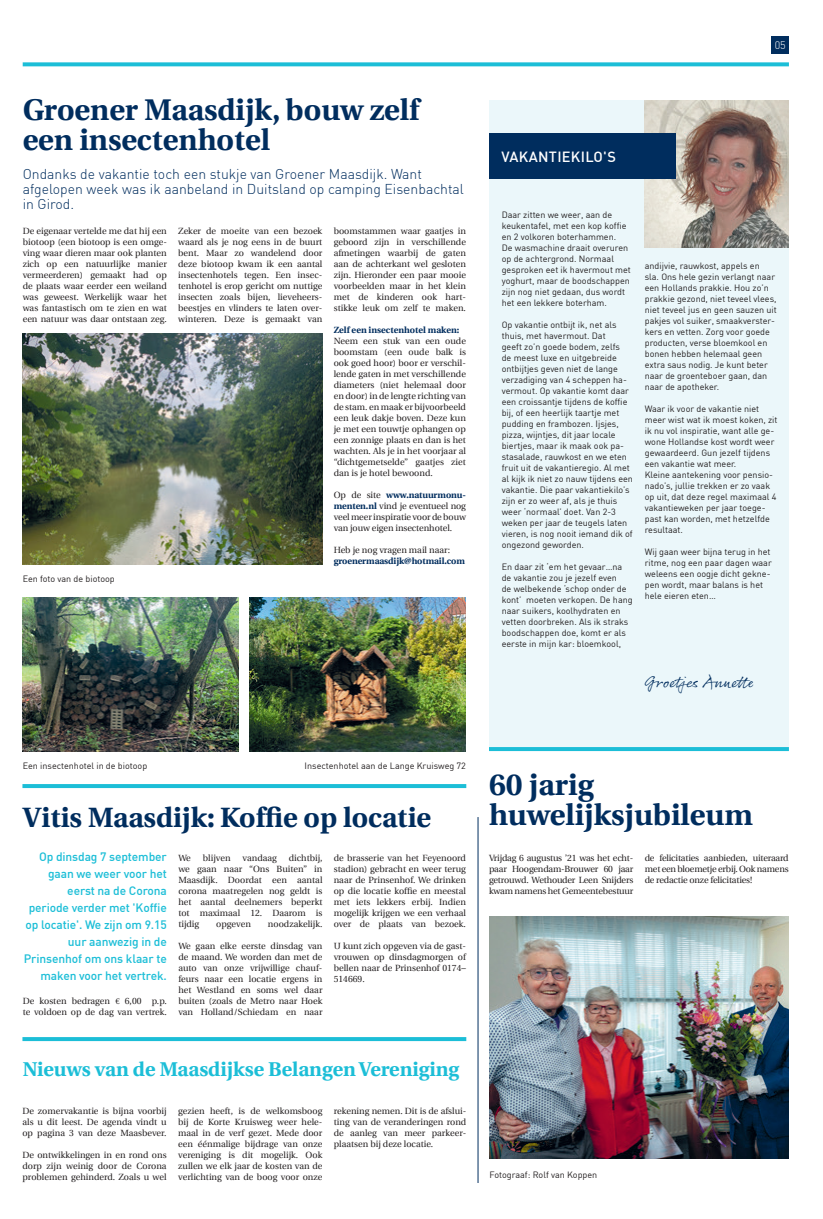
<style>
.page{position:relative;width:823px;height:1219px;background:#fff}
.page>*{position:absolute;margin:0;border:0;box-sizing:border-box;transform-origin:0 0}
.t1{font:700 30px/30px "Utopia";color:#002d5e}
.t2{font:700 28px "Utopia";color:#002d5e}
.t3{font:700 20px "Utopia";color:#1cbed7}
.t4{font:16px "Rollerscript Smooth";letter-spacing:.03em;color:#002d5e}
.t5{font:500 14.5px "DIN";letter-spacing:.02em;color:#fff}
.t6{font:300 14px/15px "DIN";color:#002d5e}
.t7{font:500 12px/17px "DIN";letter-spacing:-.01em;color:#1cbed7;text-align:right}
.t8{font:300 10.8px "DIN";color:#fff}
.t9{font:9px/11px "Utopia";color:#231f20;text-align:justify}
.t10{font:9px/11px "DIN";color:#231f20}
.t11{font:700 9px "Utopia";letter-spacing:-.005em;color:#002d5e}
.s1{font-weight:700;color:#002d5e}
.s2{font-family:"Minion Pro"}
</style>
<div class="page">
<svg style="left:23px;top:62px;width:765px;height:4px;background:#30c3da"></svg>
<div style="left:771px;top:36px;width:17px;height:17px;background:#002d5e"></div>
<div style="left:489px;top:101px;width:299px;height:646px;background:#ebf7fa"></div>
<svg style="left:489px;top:747px;width:299px;height:4px"></svg>
<svg style="left:22px;top:784px;width:444px;height:4px;background:#1fbfd7"></svg>
<svg style="left:22px;top:1037px;width:444px;height:4px;background:#20bfd7"></svg>
<img style="left:643px;top:100px;width:145px;height:148px">
<div style="left:489px;top:133px;width:186px;height:46px;background:#002d5e"></div>
<img style="left:249px;top:597px;width:216px;height:154px">
<img style="left:23px;top:597px;width:215px;height:154px">
<img style="left:23px;top:333px;width:299px;height:231px">
<img style="left:489px;top:916px;width:299px;height:242px">
<hr style="left:477px;top:817px;width:1px;height:366px;background:#002d5e">
<h1 class="t1" style="left:23px;top:95px;width:398px">Groener Maasdijk, bouw zelf een insectenhotel</h1>
<h3 class="t6" style="left:23px;top:166px;width:442px">Ondanks de vakantie toch een stukje van Groener Maasdijk. Want afgelopen week was ik aanbeland in Duitsland op camping Eisenbachtal in Girod.</h3>
<p class="t9" style="left:23px;top:226px;width:146px">De eigenaar vertelde me dat hij een biotoop (een biotoop is een omge&shy;ving waar dieren maar ook planten zich op een natuurlijke manier vermeerderen) gemaakt had op de plaats waar eerder een weiland was geweest. Werkelijk waar het was fantastisch om te zien en wat een natuur was daar ontstaan zeg.</p>
<p class="t10" style="left:23px;top:573px;width:94px">Een foto van de biotoop</p>
<p class="t9" style="left:178px;top:226px;width:146px">Zeker de moeite van een bezoek waard als je nog eens in de buurt bent. Maar zo wandelend door deze biotoop kwam ik een aantal insectenhotels tegen. Een insec&shy;tenhotel is erop gericht om nuttige insecten zoals bijen, lieveheers&shy;beestjes en vlinders te laten over&shy;winteren. Deze is gemaakt van</p>
<p class="t9" style="left:333px;top:226px;width:134px">boomstammen waar gaatjes in geboord zijn in verschillende afmetingen waarbij de gaten aan de achterkant wel gesloten zijn. Hieronder een paar mooie voorbeelden maar in het klein met de kinderen ook hart&shy;stikke leuk om zelf te maken.</p>
<p class="t11" style="left:333px;top:325px;width:127px">Zelf een insectenhotel maken:</p>
<p class="t9" style="left:333px;top:336px;width:134px">Neem een stuk van een oude boomstam (een oude balk is ook goed hoor) boor er verschil&shy;lende gaten in met verschillende diameters (niet helemaal door en door) in de lengte richting van de stam. en maak er bijvoorbeeld een leuk dakje boven. Deze kun je met een touwtje ophangen op een zonnige plaats en dan is het wachten. Als je in het voorjaar al “dichtgemetselde” gaatjes ziet dan is je hotel bewoond.</p>
<p class="t9" style="left:333px;top:490px;width:134px">Op de site <span class="s1">www.natuurmonu&shy;menten.nl</span> vind je eventueel nog veel meer inspiratie voor de bouw van jouw eigen insectenhotel.</p>
<p class="t9" style="left:333px;top:545px;width:118px">Heb je nog vragen mail naar:</p>
<p class="t11" style="left:333px;top:556px;width:133px">groenermaasdijk@hotmail.com</p>
<p class="t8" style="left:774px;top:38px;width:13px">05</p>
<h3 class="t5" style="left:501px;top:147px;width:116px">VAKANTIEKILO'S</h3>
<p class="t10" style="left:501px;top:209px;width:131px">Daar zitten we weer, aan de keukentafel, met een kop koffie en 2 volkoren boterhammen.<br>De wasmachine draait overuren op de achtergrond. Normaal gesproken eet ik havermout met yoghurt, maar de boodschappen zijn nog niet gedaan, dus wordt het een lekkere boterham.</p>
<p class="t10" style="left:501px;top:319px;width:133px">Op vakantie ontbijt ik, net als thuis, met havermout. Dat<br>geeft zo’n goede bodem, zelfs<br>de meest luxe en uitgebreide ontbijtjes geven niet de lange verzadiging van 4 scheppen ha&shy;vermout. Op vakantie komt daar een croissantje tijdens de koffie bij, of een heerlijk taartje met pudding en frambozen. Ijsjes, pizza, wijntjes, dit jaar locale biertjes, maar ik maak ook pa&shy;stasalade, rauwkost en we eten fruit uit de vakantieregio. Al met al kijk ik niet zo nauw tijdens een vakantie. Die paar vakantiekilo’s zijn er zo weer af, als je thuis weer ‘normaal’ doet. Van 2-3 weken per jaar de teugels laten vieren, is nog nooit iemand dik of ongezond geworden.</p>
<p class="t10" style="left:501px;top:561px;width:132px">En daar zit ‘em het gevaar…na de vakantie zou je jezelf even<br>de welbekende ‘schop onder de kont’ moeten verkopen. De hang naar suikers, koolhydraten en vetten doorbreken. Als ik straks boodschappen doe, komt er als eerste in mijn kar: bloemkool,</p>
<p class="t10" style="left:644px;top:260px;width:133px">andijvie, rauwkost, appels en<br>sla. Ons hele gezin verlangt naar een Hollands prakkie. Hou zo’n prakkie gezond, niet teveel vlees, niet teveel jus en geen sauzen uit pakjes vol suiker, smaakverster&shy;kers en vetten. Zorg voor goede producten, verse bloemkool en bonen hebben helemaal geen extra saus nodig. Je kunt beter naar de groenteboer gaan, dan naar de apotheker.</p>
<p class="t10" style="left:644px;top:403px;width:134px">Waar ik voor de vakantie niet meer wist wat ik moest koken, zit ik nu vol inspiratie, want alle ge&shy;wone Hollandse kost wordt weer gewaardeerd. Gun jezelf tijdens een vakantie wat meer.<br>Kleine aantekening voor pensio&shy;nado’s, jullie trekken er zo vaak op uit, dat deze regel maximaal 4 vakantieweken per jaar toege&shy;past kan worden, met hetzelfde resultaat.</p>
<p class="t10" style="left:644px;top:546px;width:128px">Wij gaan weer bijna terug in het ritme, nog een paar dagen waar weleens een oogje dicht gekne&shy;pen wordt, maar balans is het hele eieren eten…</p>
<h3 class="t4" style="left:644px;top:672px;width:111px">Groetjes Annette</h3>
<p class="t10" style="left:23px;top:760px;width:126px">Een insectenhotel in de biotoop</p>
<p class="t10" style="left:304px;top:760px;width:163px">Insectenhotel aan de Lange Kruisweg 72</p>
<h2 class="t2" style="left:23px;top:801px;width:409px">Vitis Maasdijk: Koffie op locatie</h2>
<h3 class="t7" style="left:24px;top:848px;width:144px">Op dinsdag 7 september gaan we weer voor het eerst na de Corona<br>periode verder met 'Koffie op locatie'. We zijn om 9.15 uur aanwezig in de<br>Prinsenhof om ons klaar te maken voor het vertrek.</h3>
<p class="t9" style="left:23px;top:996px;width:146px">De kosten bedragen <span class="s2">€</span> 6,00 p.p. te voldoen op de dag van vertrek.</p>
<p class="t9" style="left:178px;top:853px;width:14px">We</p>
<p class="t9" style="left:203px;top:853px;width:29px">blijven</p>
<p class="t9" style="left:242px;top:853px;width:36px">vandaag</p>
<p class="t9" style="left:178px;top:853px;width:146px;text-indent:110px">dichtbij, we gaan naar “Ons Buiten” in Maasdijk. Doordat een aantal corona maatregelen nog geldt is het aantal deelnemers beperkt tot maximaal 12. Daarom is tijdig</p>
<p class="t9" style="left:216px;top:919px;width:36px">opgeven</p>
<p class="t9" style="left:268px;top:919px;width:56px">noodzakelijk.</p>
<p class="t9" style="left:178px;top:941px;width:146px">We gaan elke eerste dinsdag van de maand. We worden dan met de auto van onze vrijwillige chauf&shy;feurs naar een locatie ergens in het Westland en soms wel daar buiten (zoals de Metro naar Hoek van Holland/Schiedam en naar</p>
<p class="t9" style="left:333px;top:853px;width:134px">de brasserie van het Feyenoord stadion) gebracht en weer terug naar de Prinsenhof. We drinken op die locatie koffie en meestal met iets lekkers erbij. Indien mogelijk krijgen we een verhaal over de plaats van bezoek.</p>
<p class="t9" style="left:333px;top:941px;width:134px">U kunt zich opgeven via de gast&shy;vrouwen op dinsdagmorgen of bellen naar de Prinsenhof 0174– 514669.</p>
<h3 class="t3" style="left:23px;top:1057px;width:438px">Nieuws van de Maasdijkse Belangen Vereniging</h3>
<p class="t9" style="left:178px;top:1106px;width:146px">gezien heeft, is de welkomsboog bij de Korte Kruisweg weer hele&shy;maal in de verf gezet. Mede door een éénmalige bijdrage van onze vereniging is dit mogelijk. Ook zullen we elk jaar de kosten van de verlichting van de boog voor onze</p>
<p class="t9" style="left:333px;top:1106px;width:134px">rekening nemen. Dit is de afslui&shy;ting van de veranderingen rond de aanleg van meer parkeer&shy;plaatsen bij deze locatie.</p>
<p class="t9" style="left:22px;top:1106px;width:146px">De zomervakantie is bijna voorbij als u dit leest. De agenda vindt u op pagina 3 van deze Maasbever.</p>
<p class="t9" style="left:22px;top:1150px;width:146px">De ontwikkelingen in en rond ons dorp zijn weinig door de Corona problemen gehinderd. Zoals u wel</p>
<h1 class="t1" style="left:488px;top:770px;width:265px">60 jarig huwelijksjubileum</h1>
<p class="t9" style="left:488px;top:853px;width:146px">Vrijdag 6 augustus ’21 was het echt&shy;paar Hoogendam-Brouwer 60 jaar getrouwd. Wethouder Leen Snijders kwam namens het Gemeentebestuur</p>
<p class="t9" style="left:644px;top:853px;width:145px">de felicitaties aanbieden, uiteraard met een bloemetje erbij. Ook namens de redactie onze felicitaties!</p>
<p class="t10" style="left:489px;top:1169px;width:109px">Fotograaf: Rolf van Koppen</p>
</div>
